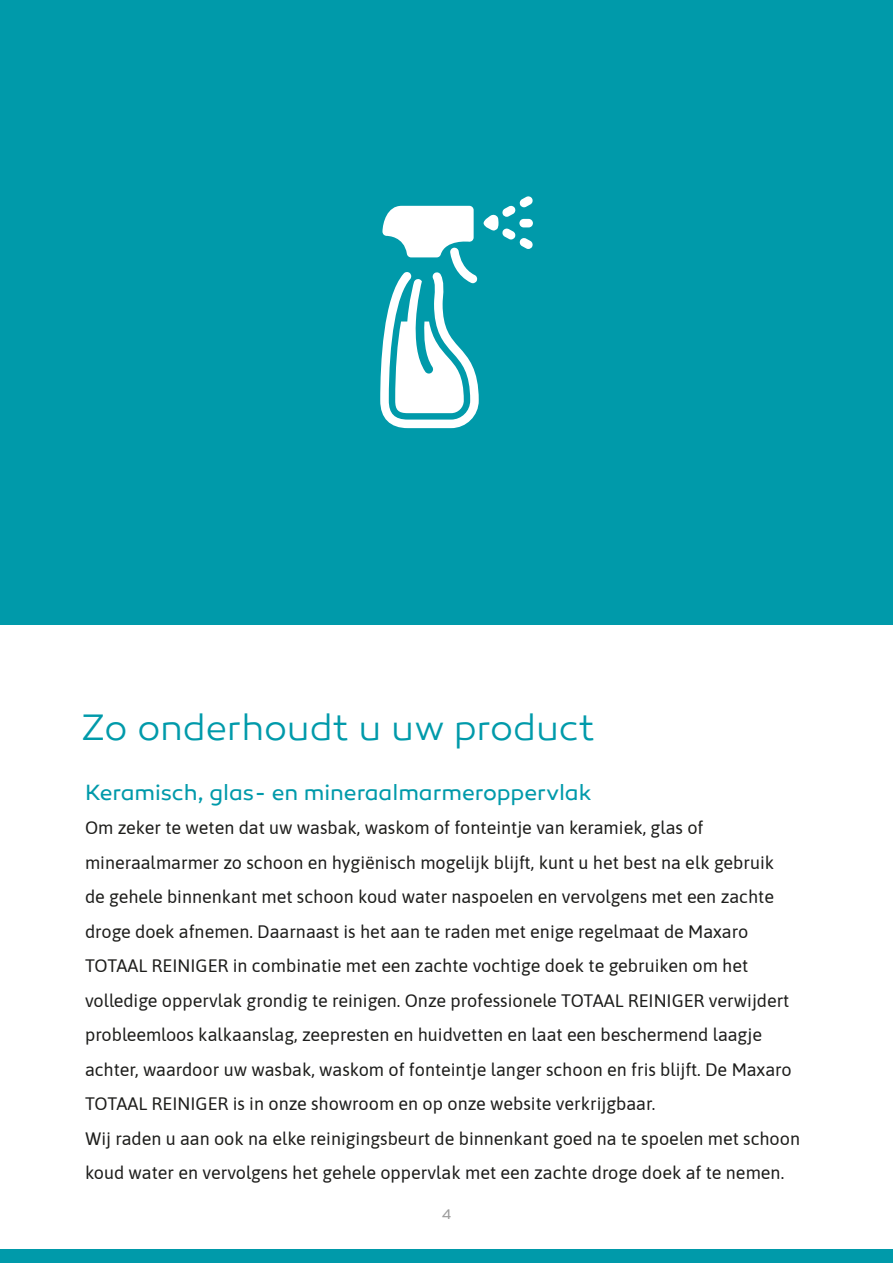
<style>
.page{position:relative;width:893px;height:1263px;background:#fff}
.page>*{position:absolute;margin:0;border:0;box-sizing:border-box;transform-origin:0 0}
.t1{font:300 37.5px "Canaro";letter-spacing:-.005em;color:#009aaa}
.t2{font:22.5px "Canaro";letter-spacing:-.005em;color:#009aaa}
.t3{font:18px/34.5px "Asap";color:#1d1d1b}
.t4{font:14.25px "Canaro";color:#9d9d9d}
</style>
<div class="page">
<div style="left:0;top:1249px;width:893px;height:14px;background:#009aaa"></div>
<div style="left:0;top:0;width:893px;height:624px;background:#009aaa"></div>
<svg style="left:380px;top:196px;width:153px;height:233px"></svg>
<h1 class="t1" style="left:81px;top:705px;width:516px">Zo onderhoudt u uw product</h1>
<p class="t2" style="left:85px;top:779px;width:508px">Keramisch, glas- en mineraalmarmeroppervlak</p>
<p class="t3" style="left:85px;top:810px;width:716px">Om zeker te weten dat uw wasbak, waskom of fonteintje van keramiek, glas of mineraalmarmer zo schoon en hygiënisch mogelijk blijft, kunt u het best na elk gebruik<br>de gehele binnenkant met schoon koud water naspoelen en vervolgens met een zachte droge doek afnemen. Daarnaast is het aan te raden met enige regelmaat de Maxaro TOTAAL REINIGER in combinatie met een zachte vochtige doek te gebruiken om het volledige oppervlak grondig te reinigen. Onze professionele TOTAAL REINIGER verwijdert probleemloos kalkaanslag, zeepresten en huidvetten en laat een beschermend laagje achter, waardoor uw wasbak, waskom of fonteintje langer schoon en fris blijft. De Maxaro TOTAAL REINIGER is in onze showroom en op onze website verkrijgbaar.<br>Wij raden u aan ook na elke reinigingsbeurt de binnenkant goed na te spoelen met schoon koud water en vervolgens het gehele oppervlak met een zachte droge doek af te nemen.</p>
<p class="t4" style="left:442px;top:1206px;width:11px">4</p>
</div>
